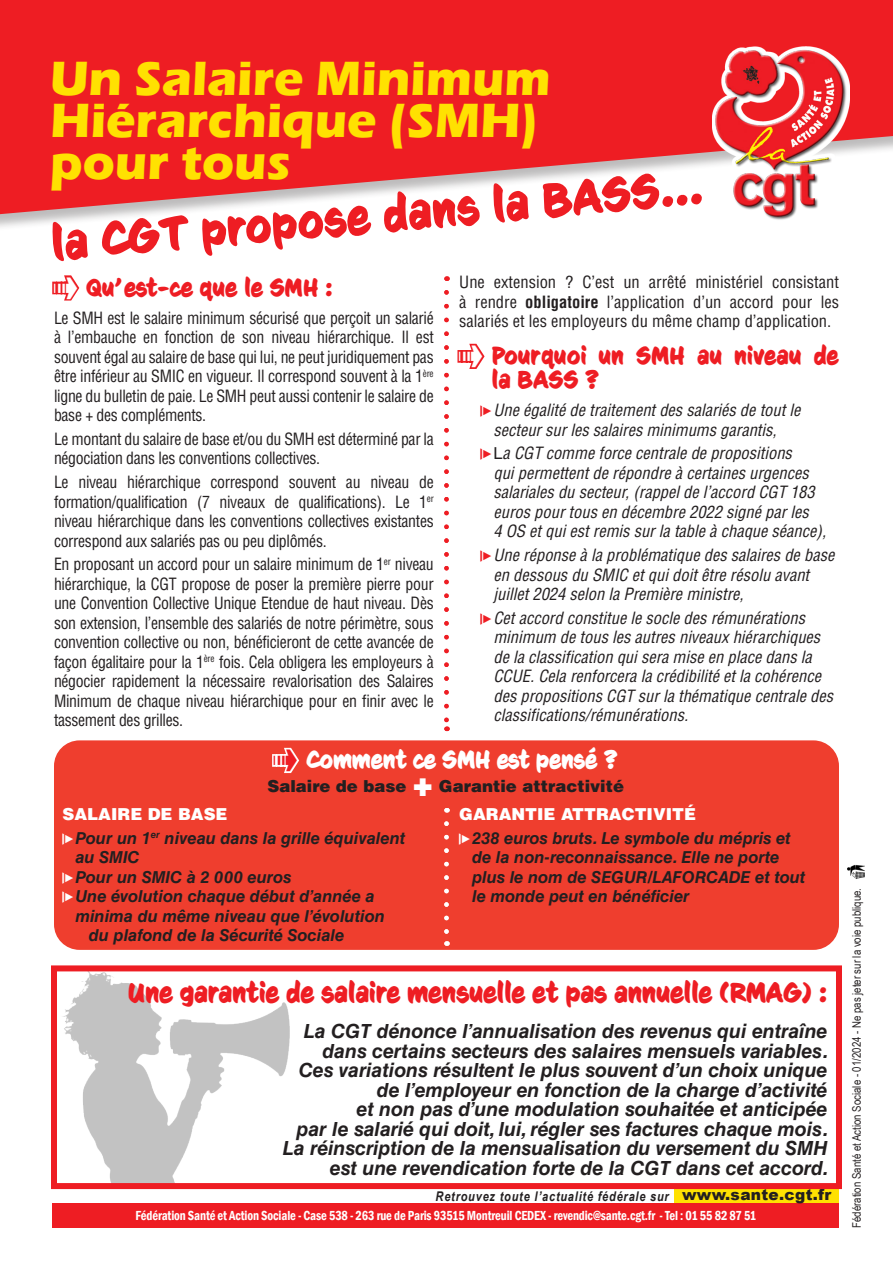
<style>
.page{position:relative;width:893px;height:1263px;background:#fff}
.page>*{position:absolute;margin:0;border:0;box-sizing:border-box;transform-origin:0 0}
.txt_courant{font:700 49.5px/42px "Eras ITC";color:#ffe101}
.txt_courant-2{font:700 46.5px "CC Sign Language";color:#ee1d23}
.txt_courant-3{font:700 27px "CC Sign Language";letter-spacing:-.01em;color:#ee1d23}
.txt_courant-4{font:700 24px/24px "CC Sign Language";color:#ee1d23}
.txt_courant-5{font:700 24px "CC Sign Language";letter-spacing:-.01em;color:#fff}
.txt_courant-6{font:italic 700 19.5px/19.5px "Helvetica LT Std";color:#231f20;text-align:right}
.txt_courant-7{font:condensed 16.5px/19.5px "Helvetica LT Std";letter-spacing:-.02em;color:#231f20;text-align:justify;scale:.96 1}
.txt_courant-8{font:italic condensed 16.5px/19.5px "Helvetica LT Std";color:#231f20}
.txt_courant-9{font:italic 700 16.5px/19.5px "Helvetica LT Std";color:#231f20}
.txt_courant-10{font:condensed 16.5px/19.5px "Helvetica LT Std";letter-spacing:-.02em;color:#231f20;text-align:justify}
.txt_courant-11{font:900 16.5px "Helvetica LT Std";color:#231f20}
.txt_courant-12{font:900 16.5px "Helvetica LT Std";color:#fff}
.txt_courant-13{font:900 15.3px "Arial";letter-spacing:.02em;color:#231f20}
.txt_courant-14{font:600 condensed 13.5px "Franklin Gothic";letter-spacing:-.01em;color:#fff;scale:.93 1}
.txt_courant-15{font:italic 700 13.35px "Arial Narrow";letter-spacing:.06em;color:#231f20}
.t1{font:11.7px "Arial Narrow";color:#231f20}
.s1{font-family:"Pointers";font-weight:400;font-size:25.5px}
.s2{font-weight:700}
.s3{font-family:"Pointers";font-style:normal;font-stretch:normal;color:#ee1d23}
.s4{font-style:normal;font-stretch:normal}
.s5{font-family:"Pointers";font-weight:400;font-style:normal;color:#fff}
</style>
<div class="page">
<div style="left:0;top:0;width:893px;height:233px;background:#231f20;opacity:.3"></div>
<svg style="left:0;top:0;width:893px;height:214px;background:#ee3c41"></svg>
<img style="left:847px;top:865px;width:17px;height:14px">
<div style="left:53px;top:1203px;width:786px;height:25px;background:#ee1d23"></div>
<div style="left:674px;top:1186px;width:165px;height:17px;background:#ffe101"></div>
<img style="left:63px;top:972px;width:227px;height:210px">
<svg style="left:444px;top:292px;width:5px;height:439px"></svg>
<div style="left:54px;top:740px;width:785px;height:210px;background:#ef3e2e;border-radius:26px"></div>
<svg style="left:444px;top:823px;width:5px;height:123px"></svg>
<div style="left:51px;top:965px;width:791px;height:224px;border:6px solid #ee1d23"></div>
<img style="left:710px;top:43px;width:138px;height:179px">
<p class="txt_courant" style="left:50px;top:57px;width:502px">Un Salaire Minimum<br>Hiérarchique (SMH) pour tous</p>
<p class="txt_courant-2" style="left:49px;top:217px;width:655px;rotate:-5deg">la CGT propose dans la BASS...</p>
<p class="txt_courant-4" style="left:54px;top:275px;width:280px"><span class="s1">-</span> Qu’est-ce que le SMH :</p>
<p class="txt_courant-7" style="left:54px;top:308px;width:397px">Le SMH est le salaire minimum sécurisé que perçoit un salarié à l’embauche en fonction de son niveau hiérarchique. Il est souvent égal au salaire de base qui lui, ne peut juridiquement pas être inférieur au SMIC en vigueur. Il correspond souvent à la 1<sup>ère </sup>ligne du bulletin de paie. Le SMH peut aussi contenir le salaire de base + des compléments.</p>
<p class="txt_courant-7" style="left:54px;top:429px;width:397px">Le montant du salaire de base et/ou du SMH est déterminé par la négociation dans les conventions collectives.</p>
<p class="txt_courant-7" style="left:54px;top:472px;width:397px">Le niveau hiérarchique correspond souvent au niveau de formation/qualification (7 niveaux de qualifications). Le 1<sup>er </sup>niveau hiérarchique dans les conventions collectives existantes correspond aux salariés pas ou peu diplômés.</p>
<p class="txt_courant-7" style="left:54px;top:554px;width:397px">En proposant un accord pour un salaire minimum de 1<sup>er</sup> niveau hiérarchique, la CGT propose de poser la première pierre pour une Convention Collective Unique Etendue de haut niveau. Dès son extension, l’ensemble des salariés de notre périmètre, sous convention collective ou non, bénéficieront de cette avancée de façon égalitaire pour la 1<sup>ère</sup> fois. Cela obligera les employeurs à négocier rapidement la nécessaire revalorisation des Salaires Minimum de chaque niveau hiérarchique pour en finir avec le tassement des grilles.</p>
<p class="txt_courant-10" style="left:459px;top:272px;width:381px">Une extension ? C’est un arrêté ministériel consistant à rendre <span class="s2">obligatoire</span> l’application d’un accord pour les salariés et les employeurs du même champ d’application.</p>
<p class="txt_courant-4" style="left:491px;top:343px;width:349px;text-indent:-32px"><span class="s1">-</span> Pourquoi un SMH au niveau de la BASS ?</p>
<p class="txt_courant-8" style="left:493px;top:400px;width:308px;text-indent:-13px"><span class="s3">f</span>Une égalité de traitement des salariés de tout le secteur sur les salaires minimums garantis,</p>
<p class="txt_courant-8" style="left:493px;top:444px;width:334px;text-indent:-13px"><span class="s3">f</span><span class="s4">L</span>a CGT comme force centrale de propositions<br>qui permettent de répondre à certaines urgences salariales du secteur, (rappel de l’accord CGT 183 euros pour tous en décembre 2022 signé par les<br>4 OS et qui est remis sur la table à chaque séance),</p>
<p class="txt_courant-8" style="left:493px;top:545px;width:342px;text-indent:-13px"><span class="s3">f</span>Une réponse à la problématique des salaires de base en dessous du SMIC et qui doit être résolu avant juillet 2024 selon la Première ministre,</p>
<p class="txt_courant-8" style="left:493px;top:608px;width:341px;text-indent:-13px"><span class="s3">f</span>Cet accord constitue le socle des rémunérations minimum de tous les autres niveaux hiérarchiques de la classification qui sera mise en place dans la CCUE. Cela renforcera la crédibilité et la cohérence des propositions CGT sur la thématique centrale des classifications/rémunérations.</p>
<p class="txt_courant-5" style="left:274px;top:746px;width:345px"><span class="s1">-</span> Comment ce SMH est pensé ?</p>
<p class="txt_courant-11" style="left:267px;top:775px;width:141px">Salaire de base</p>
<p class="txt_courant-11" style="left:439px;top:775px;width:187px">Garantie attractivité</p>
<p class="txt_courant-12" style="left:63px;top:803px;width:167px">SALAIRE DE BASE</p>
<p class="txt_courant-9" style="left:75px;top:828px;width:331px;text-indent:-13px"><span class="s5">f</span>Pour un 1<sup>er</sup> niveau dans la grille équivalent au SMIC</p>
<p class="txt_courant-9" style="left:63px;top:867px;width:230px"><span class="s5">f</span>Pour un SMIC à 2 000 euros</p>
<p class="txt_courant-9" style="left:63px;top:886px;width:314px"><span class="s5">f</span>Une évolution chaque début d’année a</p>
<p class="txt_courant-9" style="left:75px;top:906px;width:311px">minima du même niveau que l’évolution</p>
<p class="txt_courant-9" style="left:89px;top:925px;width:257px">du plafond de la Sécurité Sociale</p>
<p class="txt_courant-12" style="left:459px;top:803px;width:238px">GARANTIE ATTRACTIVITÉ</p>
<p class="txt_courant-9" style="left:472px;top:828px;width:335px;text-indent:-13px"><span class="s5">f</span>238 euros bruts. Le symbole du mépris et de la non-reconnaissance. Elle ne porte plus le nom de SEGUR/LAFORCADE et tout le monde peut en bénéficier</p>
<p class="txt_courant-3" style="left:128px;top:976px;width:701px">Une garantie de salaire mensuelle et pas annuelle (RMAG) :</p>
<p class="txt_courant-6" style="left:283px;top:1021px;width:547px">La CGT dénonce l’annualisation des revenus qui entraîne dans certains secteurs des salaires mensuels variables.<br>Ces variations résultent le plus souvent d’un choix unique de l’employeur en fonction de la charge d’activité<br>et non pas d’une modulation souhaitée et anticipée<br>par le salarié qui doit, lui, régler ses factures chaque mois.<br>La réinscription de la mensualisation du versement du SMH est une revendication forte de la CGT dans cet accord.</p>
<p class="txt_courant-15" style="left:436px;top:1186px;width:235px">Retrouvez toute l’actualité fédérale sur</p>
<p class="txt_courant-13" style="left:682px;top:1184px;width:151px">www.sante.cgt.fr</p>
<p class="txt_courant-14" style="left:135px;top:1207px;width:669px">Fédération Santé et Action Sociale - Case 538 - 263 rue de Paris 93515 Montreuil CEDEX - revendic@sante.cgt.fr - Tel : 01 55 82 87 51</p>
<p class="t1" style="left:848px;top:1228px;width:341px;rotate:-90deg">Fédération Santé et Action Sociale - 01/2024 - Ne pas jeter sur la voie publique.</p>
</div>
